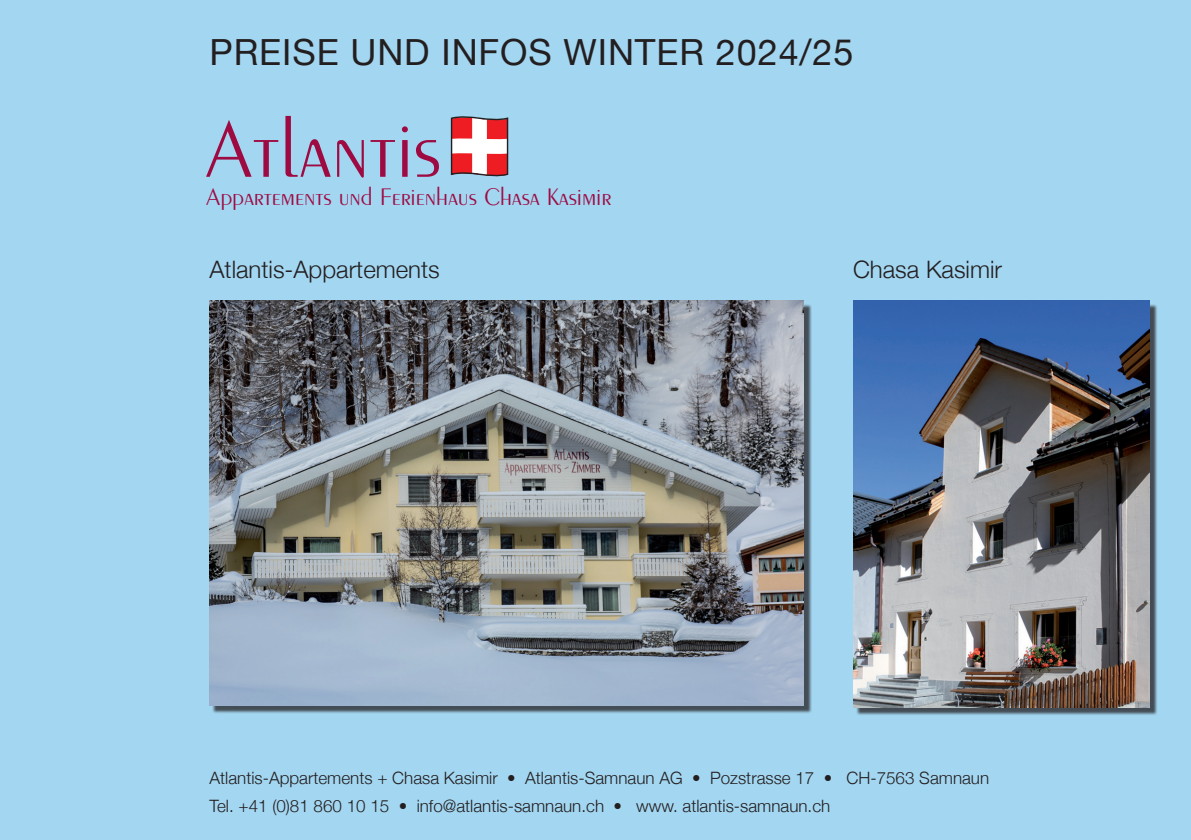
<style>
.page{position:relative;width:1191px;height:840px;background:#fff}
.page>*{position:absolute;margin:0;border:0;box-sizing:border-box;transform-origin:0 0}
.t1{font:300 85.2px "Peignot";color:#9e0a42}
.t2{font:36px "Helvetica Neue";letter-spacing:.025em;color:#231f20}
.t3{font:300 25.6px "Peignot";color:#9e0a42}
.t4{font:300 24px "Helvetica Neue";color:#231f20}
.t5{font:300 17px/28px "Helvetica Neue";color:#231f20}
</style>
<div class="page">
<div style="left:0;top:0;width:1191px;height:839px;background:#a3d6f1"></div>
<div style="left:856px;top:303px;width:301px;height:412px;background:#231f20;opacity:.75"></div>
<img style="left:853px;top:300px;width:296px;height:406px">
<div style="left:212px;top:303px;width:599px;height:410px;background:#231f20;opacity:.75"></div>
<img style="left:209px;top:300px;width:594px;height:405px">
<svg style="left:450px;top:116px;width:59px;height:61px;background:#dc8488"></svg>
<h2 class="t2" style="left:209px;top:26px;width:645px">PREISE UND INFOS WINTER 2024/25</h2>
<h1 class="t1" style="left:205px;top:100px;width:237px">Atlantis</h1>
<h3 class="t3" style="left:206px;top:182px;width:407px">Appartements und Ferienhaus Chasa Kasimir</h3>
<h3 class="t4" style="left:209px;top:250px;width:232px">Atlantis-Appartements</h3>
<h3 class="t4" style="left:853px;top:250px;width:150px">Chasa Kasimir</h3>
<p class="t5" style="left:209px;top:762px;width:781px">Atlantis-Appartements + Chasa Kasimir • Atlantis-Samnaun AG • Pozstrasse 17 • CH-7563 Samnaun<br>Tel. +41 (0)81 860 10 15 • info@atlantis-samnaun.ch • www. atlantis-samnaun.ch</p>
</div>
